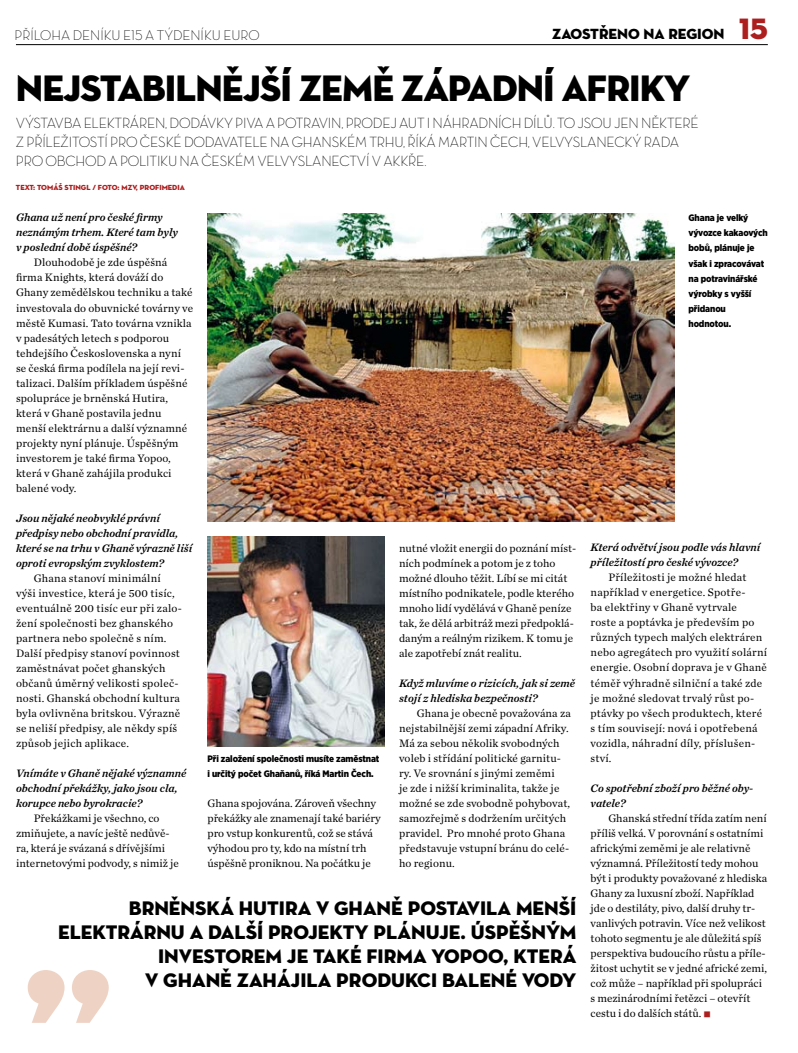
<style>
.page{position:relative;width:798px;height:1053px;background:#fff}
.page>*{position:absolute;margin:0;border:0;box-sizing:border-box;transform-origin:0 0}
.t1{font:37.5px "Neutra Disp Titling";letter-spacing:-.025em;color:#000}
.t2{font:20px "Neutra Disp Titling";color:#000}
.t3{font:15px/18.8px "Neutra Disp Light Alt";letter-spacing:-.015em;color:#000}
.t4{font:15px "Neutra Disp Titling";color:#000}
.t5{font:14.25px "Neutra Disp Light Alt";color:#000}
.t6{font:11.25px/15px "Chronicle Text G1";letter-spacing:.01em;color:#000}
.t7{font:italic 11.25px "Chronicle Text G1 Semi";color:#000}
.t8{font:900 9.38px/15px "Gotham Narrow";letter-spacing:-.01em;color:#000}
.t9{font:7.5px "Neutra Disp Titling";color:#ad1e1f}
.s1{font-size:30px;color:#ad1e1f}
.s2{color:#ad1e1f}
</style>
<div class="page">
<hr style="left:16px;top:44px;width:751px;height:1px;background:#000">
<img style="left:207px;top:214px;width:467px;height:307px">
<img style="left:207px;top:536px;width:177px;height:210px">
<svg style="left:28px;top:970px;width:81px;height:52px"></svg>
<p class="t4" style="left:552px;top:25px;width:217px">ZAOSTŘENO NA REGION <span class="s1">15</span></p>
<p class="t1" style="left:16px;top:64px;width:675px">NEJSTABILNĚJŠÍ ZEMĚ ZÁPADNÍ AFRIKY</p>
<p class="t3" style="left:16px;top:114px;width:684px">Výstavba elektráren, dodávky piva a potravin, prodej aut i náhradních dílů. To jsou jen některé z příležitostí pro české dodavatele na ghanském trhu, říká Martin Čech, velvyslanecký rada pro obchod a politiku na českém velvyslanectví v Akkře.</p>
<p class="t5" style="left:15px;top:27px;width:9px">PŘÍLOHA</p>
<p class="t5" style="left:73px;top:27px;width:9px">DENÍKU</p>
<p class="t5" style="left:123px;top:27px;width:31px">E15 ATÝDENÍKU</p>
<p class="t5" style="left:223px;top:27px;width:10px">EURO</p>
<p class="t9" style="left:16px;top:183px;width:170px">TEXT: TOMÁŠ STINGL / FOTO: MZV, PROFIMEDIA</p>
<p class="t7" style="left:16px;top:209px;width:148px">Ghana už není pro české firmy</p>
<p class="t7" style="left:16px;top:224px;width:163px">neznámým trhem. Které tam byly</p>
<p class="t7" style="left:16px;top:239px;width:122px">v poslední době úspěšné?</p>
<p class="t6" style="left:34px;top:254px;width:135px">Dlouhodobě je zde úspěšná</p>
<p class="t6" style="left:16px;top:269px;width:149px">firma Knights, která dováží do</p>
<p class="t6" style="left:16px;top:284px;width:178px">Ghany zemědělskou techniku a také</p>
<p class="t6" style="left:16px;top:299px;width:178px">investovala do obuvnické továrny ve</p>
<p class="t6" style="left:16px;top:314px;width:177px">městě Kumasi. Tato továrna vznikla</p>
<p class="t6" style="left:16px;top:329px;width:155px">v padesátých letech s podporou</p>
<p class="t6" style="left:16px;top:344px;width:166px">tehdejšího Československa a nyní</p>
<p class="t6" style="left:16px;top:359px;width:170px">se česká firma podílela na její revi-</p>
<p class="t6" style="left:16px;top:374px;width:173px">talizaci. Dalším příkladem úspěšné</p>
<p class="t6" style="left:16px;top:389px;width:153px">spolupráce je brněnská Hutira,</p>
<p class="t6" style="left:16px;top:404px;width:147px">která v Ghaně postavila jednu</p>
<p class="t6" style="left:16px;top:419px;width:173px">menší elektrárnu a další významné</p>
<p class="t6" style="left:16px;top:434px;width:164px">projekty nyní plánuje. Úspěšným</p>
<p class="t6" style="left:16px;top:449px;width:156px">investorem je také firma Yopoo,</p>
<p class="t6" style="left:16px;top:464px;width:157px">která v Ghaně zahájila produkci</p>
<p class="t6" style="left:16px;top:479px;width:62px">balené vody.</p>
<p class="t7" style="left:16px;top:509px;width:145px">Jsou nějaké neobvyklé právní</p>
<p class="t7" style="left:16px;top:524px;width:164px">předpisy nebo obchodní pravidla,</p>
<p class="t7" style="left:16px;top:539px;width:178px">které se na trhu v Ghaně výrazně liší</p>
<p class="t7" style="left:16px;top:554px;width:149px">oproti evropským zvyklostem?</p>
<p class="t6" style="left:34px;top:569px;width:128px">Ghana stanoví minimální</p>
<p class="t6" style="left:16px;top:584px;width:160px">výši investice, která je 500 tisíc,</p>
<p class="t6" style="left:16px;top:599px;width:167px">eventuálně 200 tisíc eur při zalo-</p>
<p class="t6" style="left:16px;top:614px;width:159px">žení společnosti bez ghanského</p>
<p class="t6" style="left:16px;top:629px;width:152px">partnera nebo společně s ním.</p>
<p class="t6" style="left:16px;top:644px;width:165px">Další předpisy stanoví povinnost</p>
<p class="t6" style="left:16px;top:659px;width:151px">zaměstnávat počet ghanských</p>
<p class="t6" style="left:16px;top:674px;width:164px">občanů úměrný velikosti společ-</p>
<p class="t6" style="left:16px;top:689px;width:165px">nosti. Ghanská obchodní kultura</p>
<p class="t6" style="left:16px;top:704px;width:166px">byla ovlivněna britskou. Výrazně</p>
<p class="t6" style="left:16px;top:719px;width:163px">se neliší předpisy, ale někdy spíš</p>
<p class="t6" style="left:16px;top:734px;width:115px">způsob jejich aplikace.</p>
<p class="t7" style="left:16px;top:764px;width:172px">Vnímáte v Ghaně nějaké významné</p>
<p class="t7" style="left:16px;top:779px;width:163px">obchodní překážky, jako jsou cla,</p>
<p class="t7" style="left:16px;top:794px;width:127px">korupce nebo byrokracie?</p>
<p class="t6" style="left:34px;top:809px;width:127px">Překážkami je všechno, co</p>
<p class="t6" style="left:16px;top:824px;width:155px">zmiňujete, a navíc ještě nedůvě-</p>
<p class="t6" style="left:16px;top:839px;width:150px">ra, která je svázaná s dřívějšími</p>
<p class="t6" style="left:16px;top:854px;width:164px">internetovými podvody, s nimiž je</p>
<p class="t8" style="left:207px;top:750px;width:173px">Při založení společnosti musíte zaměstnat i určitý počet Ghaňanů, říká Martin Čech.</p>
<p class="t6" style="left:207px;top:794px;width:175px">Ghana spojována. Zároveň všechny překážky ale znamenají také bariéry pro vstup konkurentů, což se stává výhodou pro ty, kdo na místní trh úspěšně proniknou. Na počátku je</p>
<p class="t6" style="left:399px;top:539px;width:179px">nutné vložit energii do poznání míst&shy;ních podmínek a potom je z toho možné dlouho těžit. Líbí se mi citát místního podnikatele, podle kterého mnoho lidí vydělává v Ghaně peníze tak, že dělá arbitráž mezi předpoklá&shy;daným a reálným rizikem. K tomu je ale zapotřebí znát realitu.</p>
<p class="t7" style="left:399px;top:674px;width:177px">Když mluvíme o rizicích, jak si země</p>
<p class="t7" style="left:399px;top:689px;width:140px">stojí z hlediska bezpečnosti?</p>
<p class="t6" style="left:416px;top:704px;width:155px">Ghana je obecně považována za</p>
<p class="t6" style="left:399px;top:719px;width:171px">nejstabilnější zemi západní Afriky.</p>
<p class="t6" style="left:399px;top:734px;width:162px">Má za sebou několik svobodných</p>
<p class="t6" style="left:399px;top:749px;width:163px">voleb i střídání politické garnitu-</p>
<p class="t6" style="left:399px;top:764px;width:157px">ry. Ve srovnání s jinými zeměmi</p>
<p class="t6" style="left:399px;top:779px;width:162px">je zde i nižší kriminalita, takže je</p>
<p class="t6" style="left:399px;top:794px;width:172px">možné se zde svobodně pohybovat,</p>
<p class="t6" style="left:399px;top:809px;width:168px">samozřejmě s dodržením určitých</p>
<p class="t6" style="left:399px;top:824px;width:167px">pravidel. Pro mnohé proto Ghana</p>
<p class="t6" style="left:399px;top:839px;width:171px">představuje vstupní bránu do celé-</p>
<p class="t6" style="left:399px;top:854px;width:57px">ho regionu.</p>
<p class="t2" style="left:129px;top:896px;width:200px">BRNĚNSKÁ HUTIRA VGH</p>
<p class="t2" style="left:363px;top:896px;width:215px">ANĚ POSTAVILA MENŠÍ</p>
<p class="t2" style="left:58px;top:919px;width:519px">ELEKTRÁRNU A DALŠÍ PROJEKTY PLÁNUJE. ÚSPĚŠNÝM</p>
<p class="t2" style="left:158px;top:943px;width:419px">INVESTOREM JE TAKÉ FIRMA YOPOO, KTERÁ</p>
<p class="t2" style="left:145px;top:967px;width:13px">VGH</p>
<p class="t2" style="left:192px;top:967px;width:385px">ANĚ ZAHÁJILA PRODUKCI BALENÉ VODY</p>
<p class="t8" style="left:688px;top:210px;width:81px">Ghana je velký vývozce kakaových bobů, plánuje je však i zpracovávat na potravinářské výrobky s vyšší přidanou hodnotou.</p>
<p class="t7" style="left:590px;top:538px;width:171px">Která odvětví jsou podle vás hlavní</p>
<p class="t7" style="left:590px;top:553px;width:149px">příležitostí pro české vývozce?</p>
<p class="t6" style="left:608px;top:569px;width:140px">Příležitosti je možné hledat</p>
<p class="t6" style="left:590px;top:584px;width:156px">například v energetice. Spotře-</p>
<p class="t6" style="left:590px;top:599px;width:148px">ba elektřiny v Ghaně vytrvale</p>
<p class="t6" style="left:590px;top:614px;width:165px">roste a poptávka je především po</p>
<p class="t6" style="left:590px;top:629px;width:173px">různých typech malých elektráren</p>
<p class="t6" style="left:590px;top:644px;width:178px">nebo agregátech pro využití solární</p>
<p class="t6" style="left:590px;top:659px;width:178px">energie. Osobní doprava je v Ghaně</p>
<p class="t6" style="left:590px;top:674px;width:173px">téměř výhradně silniční a také zde</p>
<p class="t6" style="left:590px;top:689px;width:165px">je možné sledovat trvalý růst po-</p>
<p class="t6" style="left:590px;top:704px;width:173px">ptávky po všech produktech, které</p>
<p class="t6" style="left:590px;top:719px;width:168px">s tím souvisejí: nová i opotřebená</p>
<p class="t6" style="left:590px;top:734px;width:166px">vozidla, náhradní díly, příslušen-</p>
<p class="t6" style="left:590px;top:749px;width:22px">ství.</p>
<p class="t7" style="left:590px;top:778px;width:164px">Co spotřební zboží pro běžné oby-</p>
<p class="t7" style="left:590px;top:793px;width:36px">vatele?</p>
<p class="t6" style="left:608px;top:809px;width:160px">Ghanská střední třída zatím není</p>
<p class="t6" style="left:590px;top:824px;width:174px">příliš velká. V porovnání s ostatními</p>
<p class="t6" style="left:590px;top:839px;width:161px">africkými zeměmi je ale relativně</p>
<p class="t6" style="left:590px;top:854px;width:169px">významná. Příležitostí tedy mohou</p>
<p class="t6" style="left:590px;top:869px;width:178px">být i produkty považované z hlediska</p>
<p class="t6" style="left:590px;top:884px;width:165px">Ghany za luxusní zboží. Například</p>
<p class="t6" style="left:590px;top:899px;width:166px">jde o destiláty, pivo, další druhy tr-</p>
<p class="t6" style="left:590px;top:914px;width:177px">vanlivých potravin. Více než velikost</p>
<p class="t6" style="left:590px;top:929px;width:172px">tohoto segmentu je ale důležitá spíš</p>
<p class="t6" style="left:590px;top:944px;width:176px">perspektiva budoucího růstu a příle-</p>
<p class="t6" style="left:590px;top:959px;width:178px">žitost uchytit se v jedné africké zemi,</p>
<p class="t6" style="left:590px;top:974px;width:173px">což může – například při spolupráci</p>
<p class="t6" style="left:590px;top:989px;width:161px">s mezinárodními řetězci – otevřít</p>
<p class="t6" style="left:590px;top:1004px;width:122px">cestu i do dalších států. <span class="s2">■</span></p>
</div>
